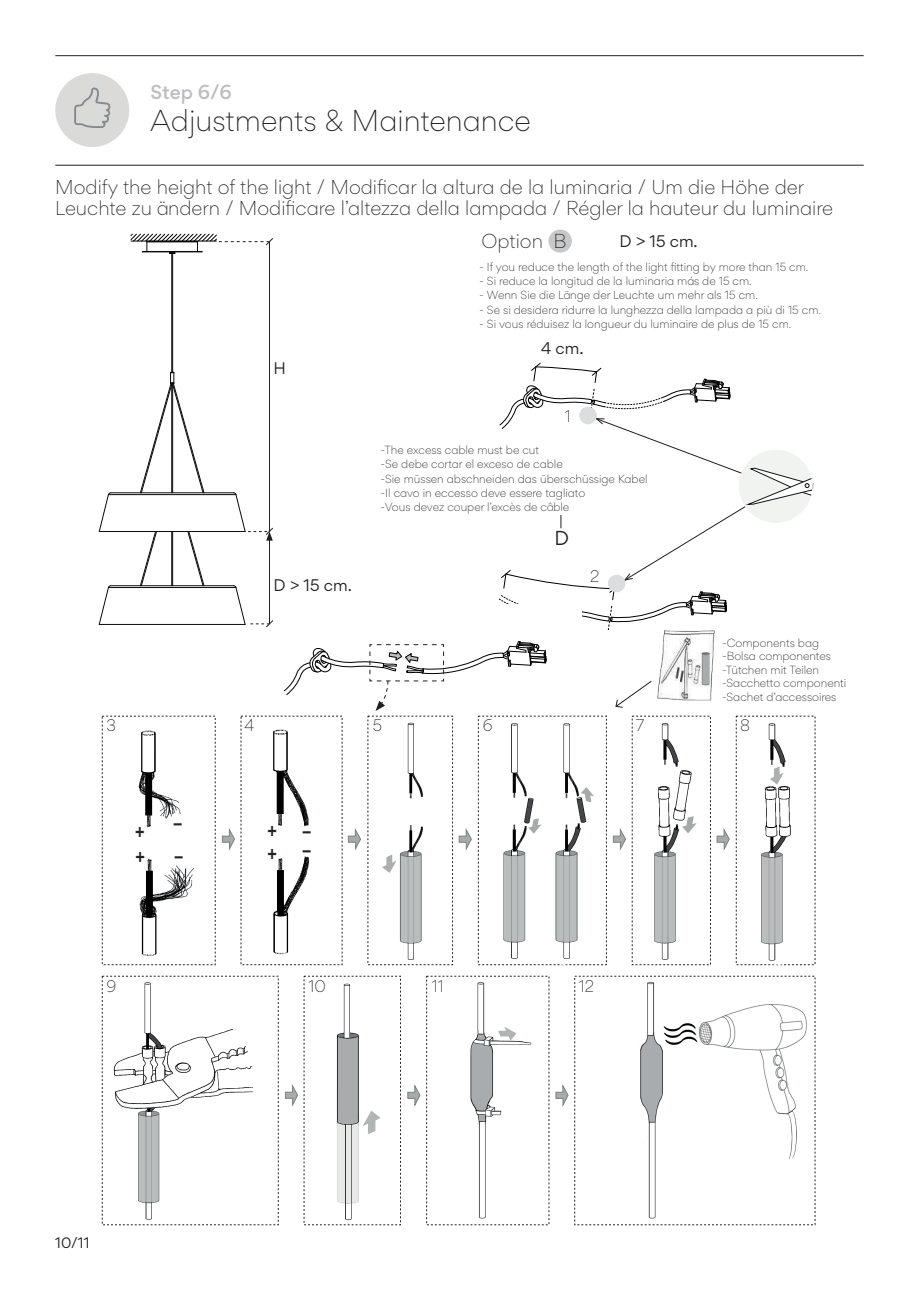
<style>
.page{position:relative;width:919px;height:1289px;background:#fff}
.page>*{position:absolute;margin:0;border:0;box-sizing:border-box;transform-origin:0 0}
.t1{font:300 33px "Swiss 721 BT";color:#202425}
.t2{font:300 27px "Gordita";color:#231f20}
.t3{font:700 condensed 19.8px/22.6px "Nimbus San L";color:#202425}
.t4{font:300 18px/21px "Gordita";color:#231f20}
.t5{font:500 18px "Gordita";color:#bcbdc0}
.t6{font:18px "Gordita";color:#231f20}
.t7{font:15px "Gordita";color:#231f20}
.t8{font:300 15px "Gordita";color:#231f20}
.t9{font:13.5px "Gordita";color:#231f20}
.t10{font:300 10.5px/14.4px "Gordita";color:#231f20}
.s1{font-family:"Swiss 721 BT";font-weight:300;font-stretch:normal;font-size:33px}
</style>
<div class="page">
<hr style="left:99px;top:624px;width:146px;height:1px;background:#0c090d">
<hr style="left:111px;top:585px;width:122px;height:1px;background:#0c090d">
<hr style="left:108px;top:587px;width:128px;height:1px;background:#0c090d">
<svg style="left:99px;top:585px;width:12px;height:39px"></svg>
<hr style="left:99px;top:531px;width:146px;height:1px;background:#0c090d">
<hr style="left:111px;top:492px;width:122px;height:1px;background:#0c090d">
<hr style="left:108px;top:494px;width:128px;height:1px;background:#0c090d">
<svg style="left:99px;top:492px;width:12px;height:39px"></svg>
<hr style="left:172px;top:253px;width:1px;height:119px;background:#0c090d">
<hr style="left:171px;top:253px;width:1px;height:119px;background:#0c090d">
<svg style="left:140px;top:372px;width:64px;height:214px"></svg>
<hr style="left:55px;top:55px;width:808px;height:1px;background:#231f20">
<hr style="left:55px;top:165px;width:808px;height:1px;background:#231f20">
<div style="left:55px;top:73px;width:74px;height:74px;background:#dadbd9;border-radius:50%"></div>
<svg style="left:74px;top:87px;width:36px;height:41px"></svg>
<div style="left:548px;top:229px;width:24px;height:24px;background:#c7c8ca;border-radius:50%"></div>
<img style="left:470px;top:982px;width:62px;height:237px">
<img style="left:382px;top:722px;width:41px;height:238px">
<img style="left:503px;top:723px;width:39px;height:236px">
<img style="left:555px;top:723px;width:39px;height:236px">
<img style="left:654px;top:723px;width:43px;height:237px">
<img style="left:336px;top:983px;width:45px;height:238px">
<img style="left:640px;top:981px;width:167px;height:238px">
<img style="left:107px;top:982px;width:149px;height:243px">
<svg style="left:222px;top:829px;width:13px;height:20px"></svg>
<svg style="left:348px;top:829px;width:13px;height:20px"></svg>
<svg style="left:459px;top:829px;width:12px;height:20px"></svg>
<svg style="left:613px;top:829px;width:12px;height:20px"></svg>
<svg style="left:555px;top:1085px;width:13px;height:20px"></svg>
<svg style="left:407px;top:1085px;width:13px;height:20px"></svg>
<svg style="left:285px;top:1085px;width:13px;height:20px"></svg>
<img style="left:761px;top:723px;width:30px;height:238px">
<svg style="left:716px;top:829px;width:13px;height:20px"></svg>
<img style="left:273px;top:729px;width:36px;height:226px">
<img style="left:138px;top:730px;width:56px;height:226px">
<hr style="left:269px;top:242px;width:1px;height:289px;background:#231f20">
<svg style="left:233px;top:362px;width:582px;height:356px"></svg>
<svg style="left:131px;top:234px;width:142px;height:20px"></svg>
<h3 class="t5" style="left:150px;top:79px;width:83px">Step 6/6</h3>
<h2 class="t2" style="left:150px;top:101px;width:382px">Adjustments &amp; Maintenance</h2>
<h3 class="t4" style="left:55px;top:176px;width:779px">Modify the height of the light / Modificar la altura de la luminaria / Um die Höhe der<br>Leuchte zu ändern / Modificare l’altezza della lampada / Régler la hauteur du luminaire</h3>
<h3 class="t4" style="left:481px;top:229px;width:86px">Option B</h3>
<h3 class="t7" style="left:619px;top:230px;width:80px">D &gt; 15 cm.</h3>
<p class="t10" style="left:479px;top:259px;width:331px">- If you reduce the length of the light fitting by more than 15 cm.</p>
<p class="t10" style="left:479px;top:273px;width:274px">- Si reduce la longitud de la luminaria más de 15 cm.</p>
<p class="t10" style="left:479px;top:288px;width:280px">- Wenn Sie die Länge der Leuchte um mehr als 15 cm.</p>
<p class="t10" style="left:479px;top:302px;width:343px">- Se si desidera ridurre la lunghezza della lampada a più di 15 cm.</p>
<p class="t10" style="left:479px;top:316px;width:314px">- Si vous réduisez la longueur du luminaire de plus de 15 cm.</p>
<h3 class="t8" style="left:106px;top:714px;width:11px">3</h3>
<h3 class="t3" style="left:135px;top:817px;width:51px;line-height:24.8px">+ <sup>- </sup>+ <span class="s1">-</span></h3>
<h3 class="t7" style="left:273px;top:357px;width:14px">H</h3>
<h3 class="t7" style="left:273px;top:573px;width:80px">D &gt; 15 cm.</h3>
<h3 class="t7" style="left:541px;top:336px;width:44px">4 cm.</h3>
<h3 class="t8" style="left:564px;top:405px;width:7px">1</h3>
<p class="t10" style="left:380px;top:442px;width:268px">-The excess cable must be cut<br>-Se debe cortar el exceso de cable<br>-Sie müssen abschneiden das überschüssige Kabel -Il cavo in eccesso deve essere tagliato<br>-Vous devez couper l’excès de câble</p>
<h3 class="t6" style="left:554px;top:524px;width:16px">D</h3>
<h3 class="t8" style="left:590px;top:565px;width:11px">2</h3>
<p class="t10" style="left:722px;top:635px;width:126px;line-height:13.5px">-Components bag -Bolsa componentes -Tütchen mit Teilen -Sacchetto componenti -Sachet d’accessoires</p>
<h3 class="t8" style="left:244px;top:714px;width:11px">4</h3>
<h3 class="t8" style="left:373px;top:714px;width:11px">5</h3>
<h3 class="t8" style="left:483px;top:714px;width:11px">6</h3>
<h3 class="t8" style="left:636px;top:714px;width:10px">7</h3>
<h3 class="t8" style="left:740px;top:714px;width:11px">8</h3>
<h3 class="t3" style="left:267px;top:817px;width:11px">+ +</h3>
<h1 class="t1" style="left:301px;top:809px;width:12px">-</h1>
<h1 class="t1" style="left:301px;top:828px;width:12px">-</h1>
<h3 class="t8" style="left:106px;top:975px;width:11px">9</h3>
<h3 class="t8" style="left:308px;top:975px;width:19px">10</h3>
<h3 class="t8" style="left:431px;top:975px;width:13px">11</h3>
<h3 class="t8" style="left:579px;top:975px;width:17px">12</h3>
<p class="t9" style="left:55px;top:1232px;width:36px">10/11</p>
</div>
